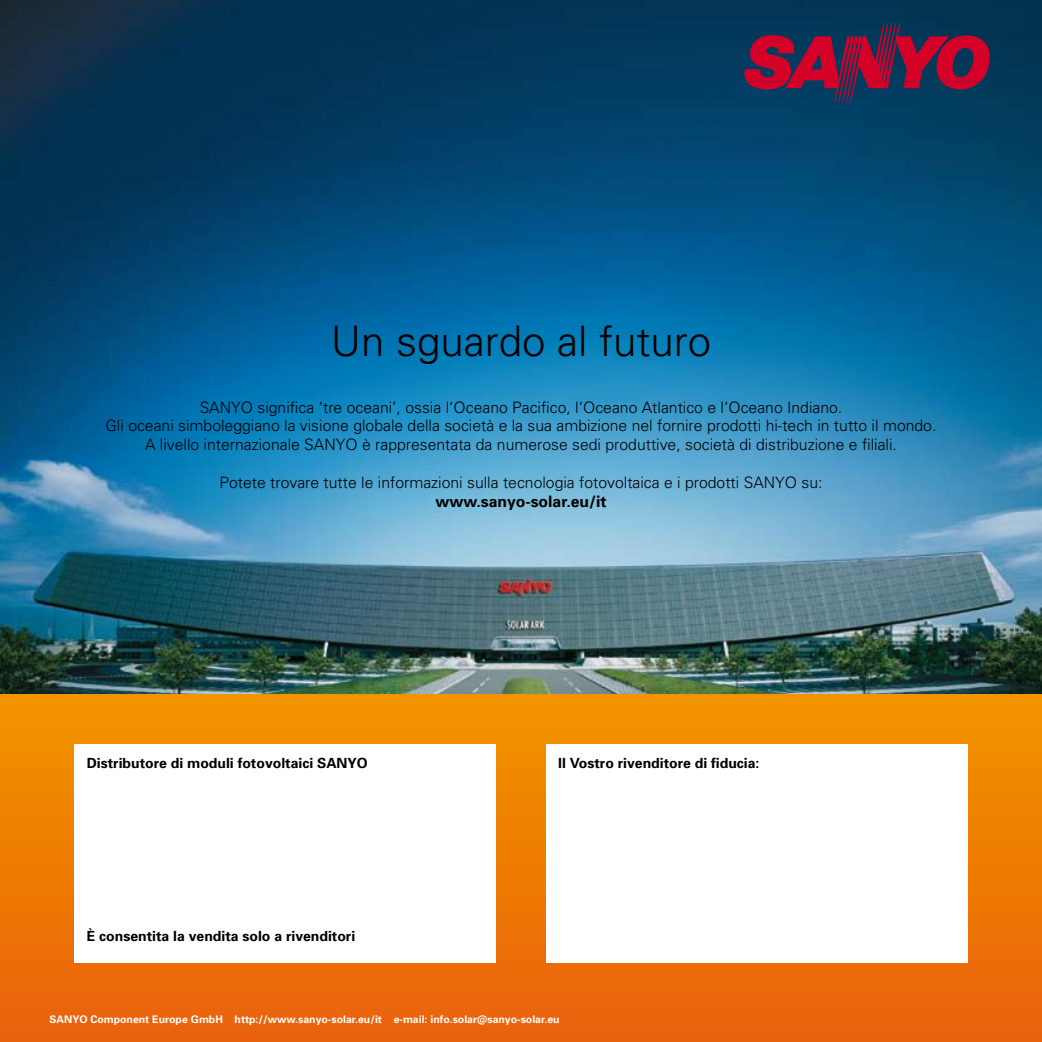
<style>
.page{position:relative;width:1042px;height:1042px;background:#fff}
.page>*{position:absolute;margin:0;border:0;box-sizing:border-box;transform-origin:0 0}
.t1{font:300 42px "Univers";color:#000}
.t2{font:300 15.75px/18.9px "Univers";color:#000;text-align:center}
.t3{font:700 15.75px "Univers";color:#000}
.t4{font:700 14px "Univers";color:#000}
.t5{font:700 10.5px "Univers";color:#fff}
</style>
<div class="page">
<img style="left:0;top:0;width:1042px;height:694px">
<svg style="left:744px;top:23px;width:246px;height:79px;background:#5b2146"></svg>
<div style="left:0;top:694px;width:1042px;height:348px;background:linear-gradient(to bottom,#f29400,#ea630f)"></div>
<div style="left:74px;top:744px;width:422px;height:218px;background:#fff"></div>
<div style="left:546px;top:744px;width:421px;height:218px;background:#fff"></div>
<h1 class="t1" style="left:331px;top:316px;width:382px">Un sguardo al futuro</h1>
<p class="t2" style="left:106px;top:397px;width:832px">SANYO significa ‘tre oceani’, ossia l‘Oceano Pacifico, l‘Oceano Atlantico e l‘Oceano Indiano.<br>Gli oceani simboleggiano la visione globale della società e la sua ambizione nel fornire prodotti hi-tech in tutto il mondo.<br>A livello internazionale SANYO è rappresentata da numerose sedi produttive, società di distribuzione e filiali.</p>
<p class="t2" style="left:219px;top:473px;width:604px">Potete trovare tutte le informazioni sulla tecnologia fotovoltaica e i prodotti SANYO su:</p>
<p class="t3" style="left:435px;top:492px;width:173px">www.sanyo-solar.eu/it</p>
<p class="t4" style="left:87px;top:754px;width:282px">Distributore di moduli fotovoltaici SANYO</p>
<p class="t4" style="left:558px;top:754px;width:203px">Il Vostro rivenditore di fiducia:</p>
<p class="t4" style="left:87px;top:928px;width:270px">È consentita la vendita solo a rivenditori</p>
<p class="t5" style="left:50px;top:1013px;width:511px">SANYO Component Europe GmbH http://www.sanyo-solar.eu/it e-mail: info.solar@sanyo-solar.eu</p>
</div>
